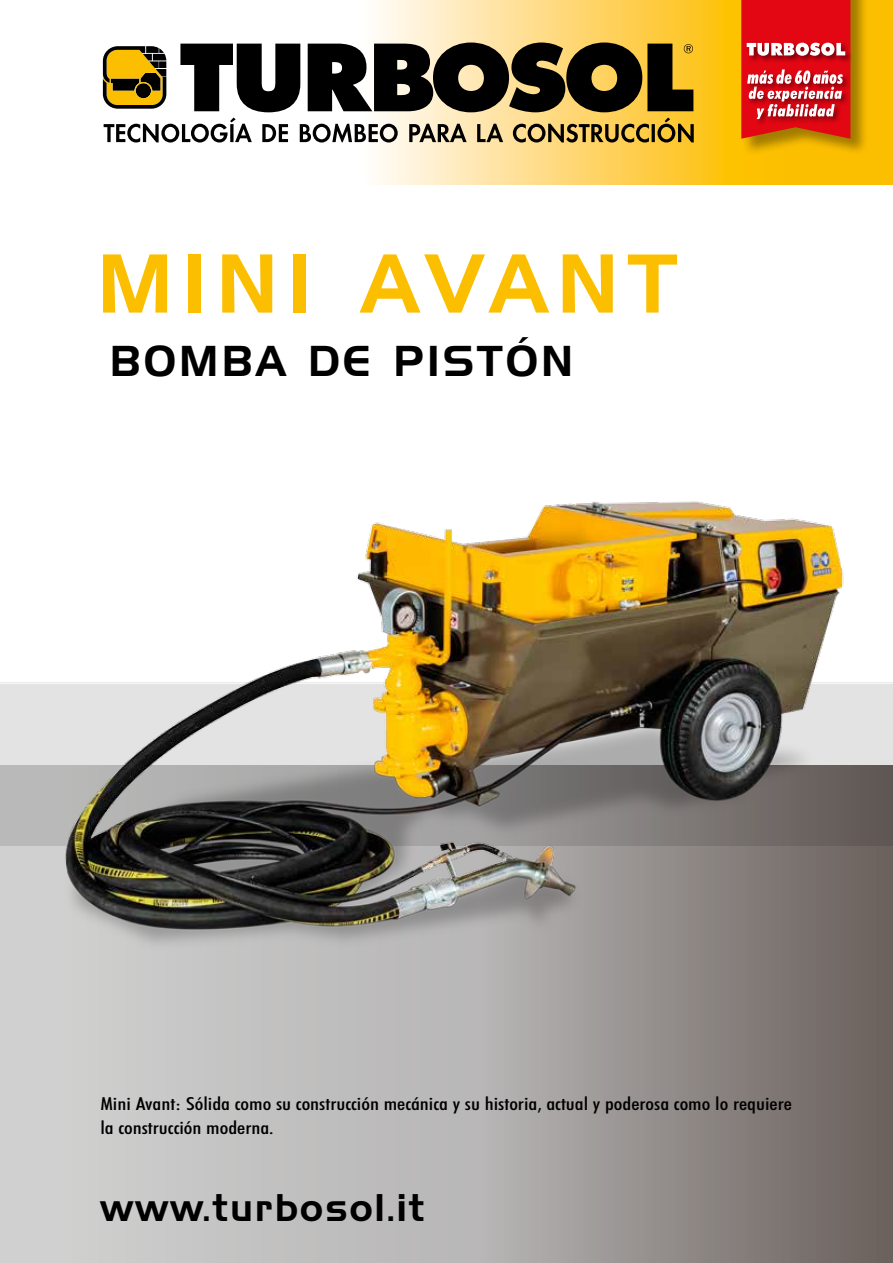
<style>
.page{position:relative;width:893px;height:1263px;background:#fff}
.page>*{position:absolute;margin:0;border:0;box-sizing:border-box;transform-origin:0 0}
.t1{font:81px "Handel Gothic BT";letter-spacing:.12em;color:#fcbf00}
.t2{font:42px "Handel Gothic BT";letter-spacing:.08em;color:#000}
.t3{font:37.5px "Handel Gothic BT";letter-spacing:.06em;color:#000}
.t4{font:500 condensed 18px/24.8px "Futura BT";color:#000;scale:1.25 1}
</style>
<div class="page">
<svg style="left:0;top:956px;width:893px;height:307px;background:#aca8a7"></svg>
<img style="left:0;top:501px;width:893px;height:455px">
<svg style="left:376px;top:0;width:517px;height:185px;background:#fdd35b"></svg>
<div style="left:741px;top:0;width:128px;height:156px;background:#000;opacity:.36"></div>
<svg style="left:100px;top:44px;width:69px;height:67px"></svg>
<svg style="left:103px;top:46px;width:63px;height:63px;background:#8f7215"></svg>
<svg style="left:180px;top:44px;width:120px;height:68px"></svg>
<svg style="left:308px;top:43px;width:385px;height:69px;background:#463e28"></svg>
<div style="left:835px;top:41px;width:18px;height:22px;background:#000;opacity:.49"></div>
<svg style="left:741px;top:0;width:109px;height:139px;background:#da3337"></svg>
<svg style="left:104px;top:118px;width:590px;height:25px"></svg>
<h1 class="t1" style="left:97px;top:235px;width:581px">MINI AVANT</h1>
<h2 class="t2" style="left:110px;top:335px;width:464px">BOMBA DE PISTÓN</h2>
<p class="t4" style="left:100px;top:1091px;width:555px">Mini Avant: Sólida como su construcción mecánica y su historia, actual y poderosa como lo requiere la construcción moderna.</p>
<h3 class="t3" style="left:100px;top:1185px;width:326px">www.turbosol.it</h3>
</div>
